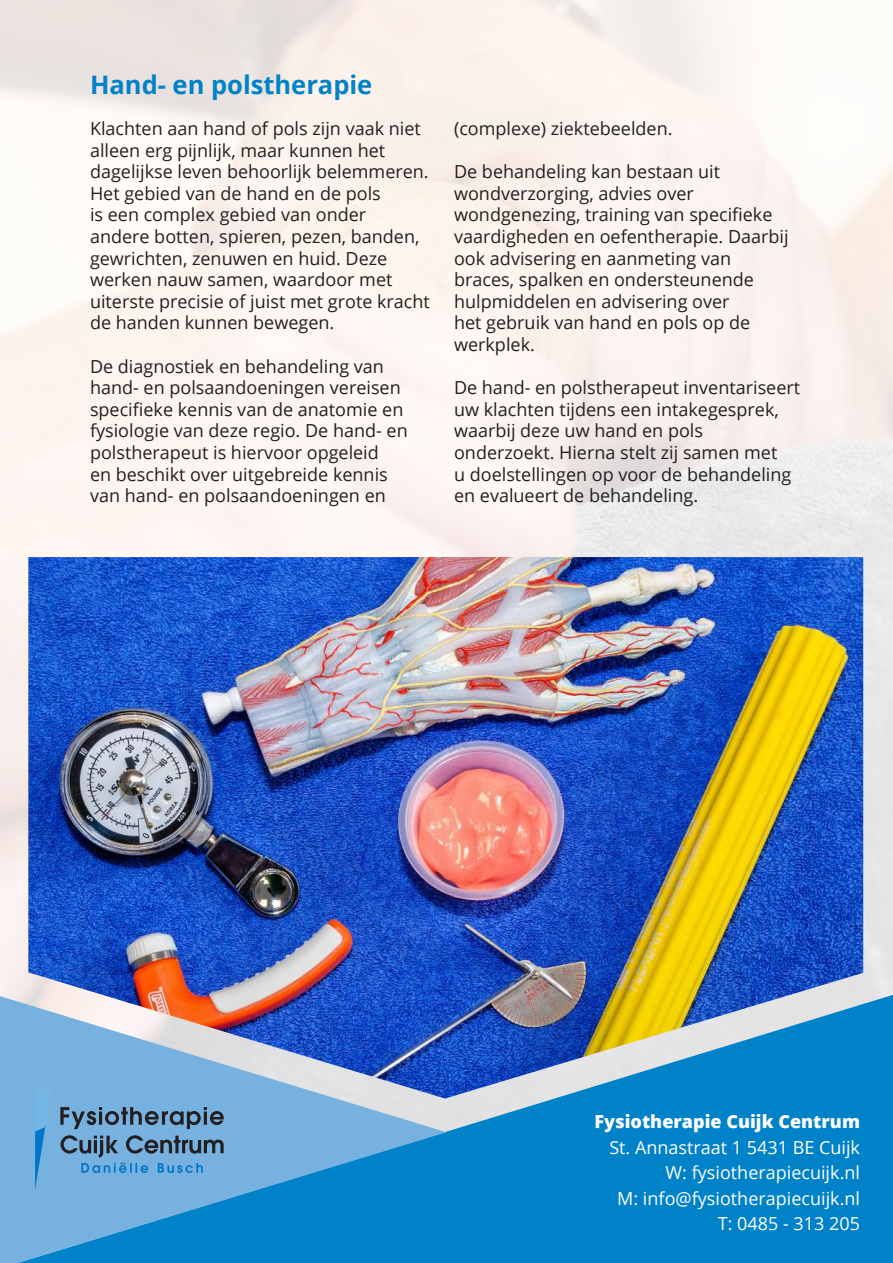
<style>
.page{position:relative;width:893px;height:1263px;background:#fff}
.page>*{position:absolute;margin:0;border:0;box-sizing:border-box;transform-origin:0 0}
.t1{font:700 25.5px "Open Sans";color:#0082c8}
.t2{font:18px/21.6px "Open Sans";color:#231f20}
.t3{font:18px/25.5px "Open Sans";color:#fff;text-align:right}
.t4{font:800 18px "Open Sans";color:#fff}
</style>
<div class="page">
<div style="left:18px;top:995px;width:875px;height:268px;background:#0082c8"></div>
<svg style="left:0;top:996px;width:446px;height:267px;background:#469ed5"></svg>
<svg style="left:35px;top:1098px;width:16px;height:91px"></svg>
<svg style="left:60px;top:1107px;width:164px;height:22px;background:#5a80a0"></svg>
<svg style="left:60px;top:1135px;width:164px;height:38px;background:#5f92ba"></svg>
<img style="left:28px;top:557px;width:835px;height:541px">
<h1 class="t1" style="left:90px;top:67px;width:284px">Hand- en polstherapie</h1>
<p class="t2" style="left:90px;top:117px;width:341px">Klachten aan hand of pols zijn vaak niet alleen erg pijnlijk, maar kunnen het dagelijkse leven behoorlijk belemmeren.<br>Het gebied van de hand en de pols<br>is een complex gebied van onder andere botten, spieren, pezen, banden, gewrichten, zenuwen en huid. Deze werken nauw samen, waardoor met uiterste precisie of juist met grote kracht de handen kunnen bewegen.</p>
<p class="t2" style="left:90px;top:355px;width:319px">De diagnostiek en behandeling van hand- en polsaandoeningen vereisen specifieke kennis van de anatomie en fysiologie van deze regio. De hand- en polstherapeut is hiervoor opgeleid<br>en beschikt over uitgebreide kennis van hand- en polsaandoeningen en</p>
<p class="t2" style="left:454px;top:117px;width:220px">(complexe) ziektebeelden.</p>
<p class="t2" style="left:454px;top:160px;width:336px">De behandeling kan bestaan uit wondverzorging, advies over wondgenezing, training van specifieke vaardigheden en oefentherapie. Daarbij ook advisering en aanmeting van braces, spalken en ondersteunende hulpmiddelen en advisering over<br>het gebruik van hand en pols op de werkplek.</p>
<p class="t2" style="left:454px;top:376px;width:348px">De hand- en polstherapeut inventariseert uw klachten tijdens een intakegesprek, waarbij deze uw hand en pols onderzoekt. Hierna stelt zij samen met<br>u doelstellingen op voor de behandeling en evalueert de behandeling.</p>
<p class="t4" style="left:594px;top:1108px;width:267px">Fysiotherapie Cuijk Centrum</p>
<p class="t3" style="left:609px;top:1134px;width:252px">St. Annastraat 1 5431 BE Cuijk<br>W: fysiotherapiecuijk.nl<br>M: info@fysiotherapiecuijk.nl<br>T: 0485 - 313 205</p>
</div>
